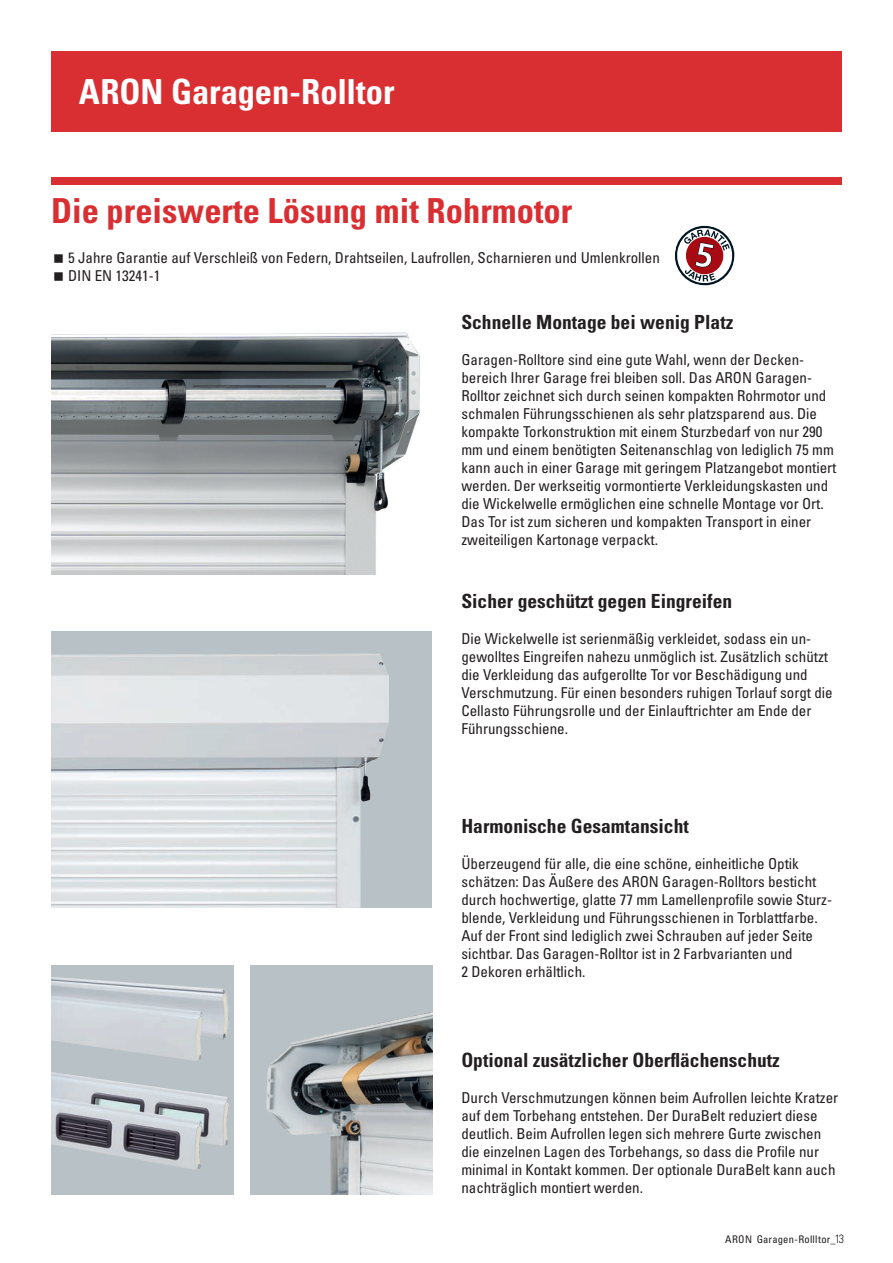
<style>
.page{position:relative;width:893px;height:1263px;background:#fff}
.page>*{position:absolute;margin:0;border:0;box-sizing:border-box;transform-origin:0 0}
.t1{font:700 condensed 34.5px "Univers LT Pro";color:#da2f32}
.t2{font:700 condensed 34.5px "Univers LT Pro";letter-spacing:-.005em;color:#fff}
.t3{font:700 condensed 19.5px "Univers LT Pro";color:#231f20}
.t4{font:condensed 15px/18px "Univers LT Pro";color:#231f20}
.t5{font:300 condensed 12px "Univers LT Pro";color:#231f20}
.t6{font:condensed 10.5px "Univers LT Pro";letter-spacing:.025em;color:#231f20}
</style>
<div class="page">
<div style="left:51px;top:51px;width:791px;height:81px;background:#da2f32"></div>
<img style="left:51px;top:332px;width:369px;height:242px">
<div style="left:51px;top:631px;width:381px;height:277px;background:#b7c1c6"></div>
<img style="left:51px;top:653px;width:338px;height:255px">
<img style="left:51px;top:965px;width:183px;height:230px">
<img style="left:250px;top:965px;width:183px;height:230px">
<div style="left:51px;top:177px;width:791px;height:8px;background:#da2f32"></div>
<svg style="left:675px;top:225px;width:60px;height:61px"></svg>
<h1 class="t2" style="left:79px;top:70px;width:317px">ARON Garagen-Rolltor</h1>
<h1 class="t1" style="left:51px;top:190px;width:523px">Die preiswerte Lösung mit Rohrmotor</h1>
<p class="t4" style="left:68px;top:248px;width:593px">5 Jahre Garantie auf Verschleiß von Federn, Drahtseilen, Laufrollen, Scharnieren und Umlenkrollen<br>DIN EN 13241-1</p>
<h2 class="t3" style="left:461px;top:310px;width:273px">Schnelle Montage bei wenig Platz</h2>
<p class="t4" style="left:461px;top:350px;width:376px">Garagen-Rolltore sind eine gute Wahl, wenn der Decken&shy;bereich Ihrer Garage frei bleiben soll. Das ARON Garagen-Rolltor zeichnet sich durch seinen kompakten Rohrmotor und schmalen Führungsschienen als sehr platzsparend aus. Die kompakte Torkonstruktion mit einem Sturzbedarf von nur 290 mm und einem benötigten Seitenanschlag von lediglich 75 mm kann auch in einer Garage mit geringem Platzangebot montiert werden. Der werkseitig vormontierte Verkleidungskasten und die Wickelwelle ermöglichen eine schnelle Montage vor Ort.<br>Das Tor ist zum sicheren und kompakten Transport in einer zweiteiligen Kartonage verpackt.</p>
<h2 class="t3" style="left:461px;top:589px;width:272px">Sicher geschützt gegen Eingreifen</h2>
<p class="t4" style="left:461px;top:629px;width:373px">Die Wickelwelle ist serienmäßig verkleidet, sodass ein un&shy;gewolltes Eingreifen nahezu unmöglich ist. Zusätzlich schützt die Verkleidung das aufgerollte Tor vor Beschädigung und Verschmutzung. Für einen besonders ruhigen Torlauf sorgt die Cellasto Führungsrolle und der Einlauftrichter am Ende der Führungsschiene.</p>
<h2 class="t3" style="left:461px;top:814px;width:229px">Harmonische Gesamtansicht</h2>
<p class="t4" style="left:461px;top:854px;width:372px">Überzeugend für alle, die eine schöne, einheitliche Optik schätzen: Das Äußere des ARON Garagen-Rolltors besticht durch hochwertige, glatte 77 mm Lamellenprofile sowie Sturz&shy;blende, Verkleidung und Führungsschienen in Torblattfarbe.<br>Auf der Front sind lediglich zwei Schrauben auf jeder Seite sichtbar. Das Garagen-Rolltor ist in 2 Farbvarianten und<br>2 Dekoren erhältlich.</p>
<h2 class="t3" style="left:461px;top:1048px;width:320px">Optional zusätzlicher Oberflächenschutz</h2>
<p class="t4" style="left:461px;top:1088px;width:378px">Durch Verschmutzungen können beim Aufrollen leichte Kratzer auf dem Torbehang entstehen. Der DuraBelt reduziert diese deutlich. Beim Aufrollen legen sich mehrere Gurte zwischen die einzelnen Lagen des Torbehangs, so dass die Profile nur minimal in Kontakt kommen. Der optionale DuraBelt kann auch nachträglich montiert werden.</p>
<p class="t5" style="left:835px;top:1231px;width:11px">13</p>
<p class="t6" style="left:725px;top:1232px;width:112px">ARON Garagen-Rollltor_</p>
</div>
